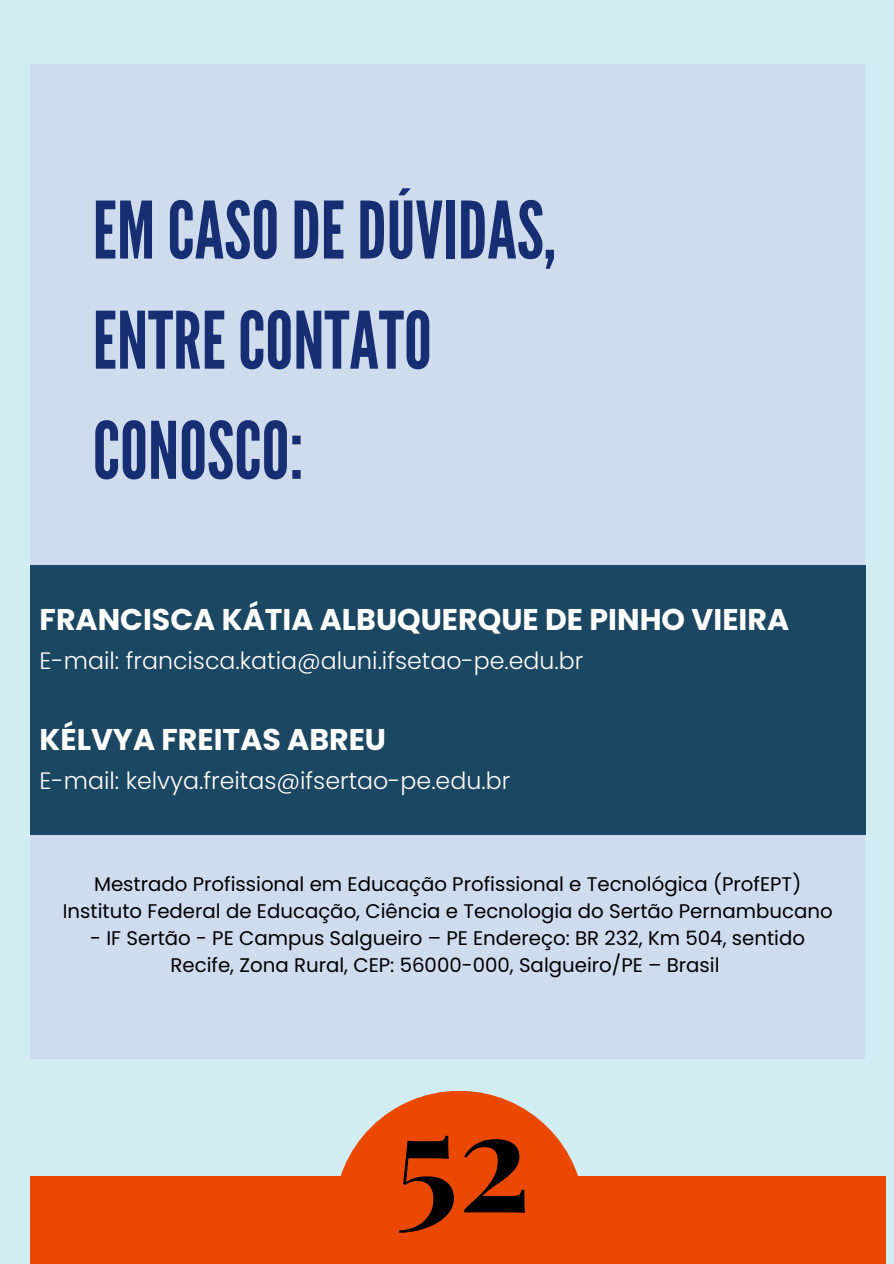
<style>
.page{position:relative;width:894px;height:1264px;background:#fff}
.page>*{position:absolute;margin:0;border:0;box-sizing:border-box;transform-origin:0 0}
.t1{font:700 137.85px "Playfair Display";color:#000}
.t2{font:78.9px/110.1px "League Gothic";color:#172e73}
.t3{font:700 30px "Poppins";color:#fff}
.t4{font:300 23.7px "Poppins";color:#fff}
.t5{font:19.8px/27.2px "Poppins";color:#000;text-align:center}
</style>
<div class="page">
<div style="left:0;top:0;width:893px;height:1263px;background:#d1edf1"></div>
<div style="left:30px;top:64px;width:834px;height:994px;background:#cedcee"></div>
<div style="left:30px;top:565px;width:834px;height:269px;background:#1b4762"></div>
<div style="left:30px;top:1176px;width:855px;height:87px;background:#eb4903"></div>
<svg style="left:340px;top:1091px;width:238px;height:85px"></svg>
<h1 class="t2" style="left:93px;top:177px;width:464px">EM CASODEDÚVIDAS,<br>ENTRECONTATO<br>CONOSCO:</h1>
<h2 class="t3" style="left:40px;top:598px;width:750px">FRANCISCA KÁTIA ALBUQUERQUE DE PINHO VIEIRA</h2>
<h3 class="t4" style="left:40px;top:644px;width:545px">E-mail: francisca.katia@aluni.ifsetao-pe.edu.br</h3>
<h2 class="t3" style="left:40px;top:718px;width:348px">KÉLVYA FREITAS ABREU</h2>
<h3 class="t4" style="left:40px;top:764px;width:472px">E-mail: kelvya.freitas@ifsertao-pe.edu.br</h3>
<p class="t5" style="left:94px;top:870px;width:708px">Mestrado Profissional em Educação Profissional e Tecnológica (ProfEPT)</p>
<p class="t5" style="left:63px;top:897px;width:771px">Instituto Federal de Educação, Ciência e Tecnologia do Sertão Pernambucano</p>
<p class="t5" style="left:90px;top:924px;width:716px">- IF Sertão - PE Campus Salgueiro – PE Endereço: BR 232, Km 504, sentido<br>Recife, Zona Rural, CEP: 56000-000, Salgueiro/PE – Brasil</p>
<p class="t1" style="left:395px;top:1063px;width:137px">52</p>
</div>
